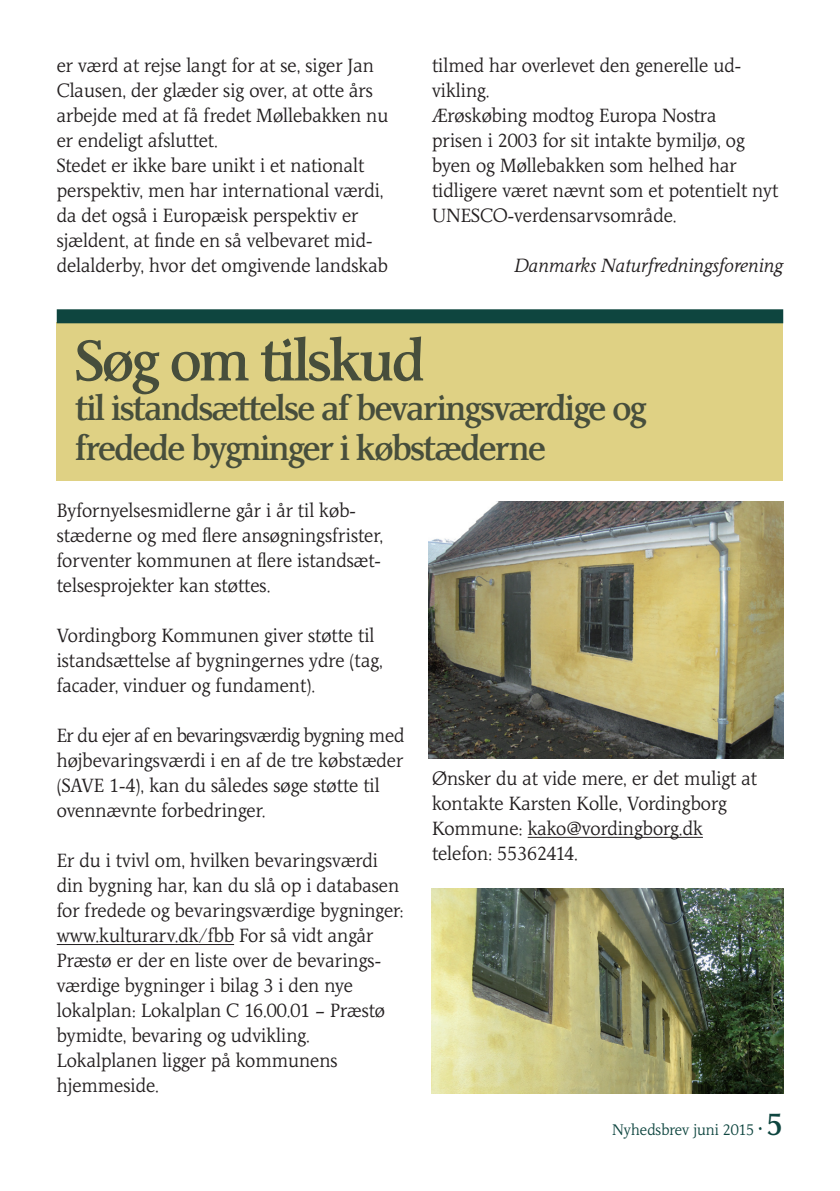
<style>
.page{position:relative;width:840px;height:1191px;background:#fff}
.page>*{position:absolute;margin:0;border:0;box-sizing:border-box;transform-origin:0 0}
.t1{font:60px "Jante Antiqua Demi";color:#474e3c}
.t2{font:36px "Jante Antiqua Demi";letter-spacing:-.04em;color:#474e3c}
.t3{font:20px/25px "Jante Antiqua";color:#231f20}
.t4{font:italic 20px "Jante Antiqua";color:#231f20}
.t5{font:16px "Jante Antiqua";color:#0e453f}
.s1{font-weight:700;font-size:20px}
.s2{font-weight:700;font-size:32px}
</style>
<div class="page">
<div style="left:57px;top:322px;width:725px;height:159px;background:#dfd184"></div>
<hr style="left:57px;top:944px;width:177px;height:1px;background:#231f20">
<hr style="left:527px;top:837px;width:175px;height:1px;background:#231f20">
<img style="left:428px;top:501px;width:354px;height:257px">
<img style="left:431px;top:888px;width:351px;height:205px">
<div style="left:57px;top:309px;width:725px;height:14px;background:#0e453f"></div>
<p class="t3" style="left:57px;top:53px;width:333px">er værd at rejse langt for at se, siger Jan Clausen, der glæder sig over, at otte års arbejde med at få fredet Møllebakken nu er endeligt afsluttet.</p>
<p class="t3" style="left:57px;top:153px;width:332px">Stedet er ikke bare unikt i et nationalt perspektiv, men har international værdi, da det også i Europæisk perspektiv er sjældent, at finde en så velbevaret mid&shy;delalderby, hvor det omgivende landskab</p>
<p class="t3" style="left:432px;top:53px;width:310px">tilmed har overlevet den generelle ud&shy;vikling.</p>
<p class="t3" style="left:432px;top:103px;width:347px">Ærøskøbing modtog Europa Nostra<br>prisen i 2003 for sit intakte bymiljø, og byen og Møllebakken som helhed har tidligere været nævnt som et potentielt nyt UNESCO-verdensarvsområde.</p>
<p class="t4" style="left:514px;top:254px;width:270px">Danmarks Naturfredningsforening</p>
<p class="t1" style="left:75px;top:325px;width:351px">Søg om tilskud</p>
<p class="t2" style="left:75px;top:387px;width:572px">til istandsættelse af bevaringsværdige og</p>
<p class="t2" style="left:75px;top:427px;width:472px">fredede bygninger i købstæderne</p>
<p class="t3" style="left:57px;top:498px;width:328px">Byfornyelsesmidlerne går i år til køb&shy;stæderne og med flere ansøgningsfrister, forventer kommunen at flere istandsæt&shy;telsesprojekter kan støttes.</p>
<p class="t3" style="left:57px;top:623px;width:327px">Vordingborg Kommunen giver støtte til istandsættelse af bygningernes ydre (tag, facader, vinduer og fundament).</p>
<p class="t3" style="left:57px;top:723px;width:349px">Er du ejer af en bevaringsværdig bygning med højbevaringsværdi i en af de tre købstæder (SAVE 1-4), kan du således søge støtte til ovennævnte forbedringer.</p>
<p class="t3" style="left:57px;top:848px;width:348px">Er du i tvivl om, hvilken bevaringsværdi din bygning har, kan du slå op i databasen for fredede og bevaringsværdige bygninger: www.kulturarv.dk/fbb For så vidt angår Præstø er der en liste over de bevarings&shy;værdige bygninger i bilag 3 i den nye lokalplan: Lokalplan C 16.00.01 – Præstø bymidte, bevaring og udvikling.</p>
<p class="t3" style="left:57px;top:1048px;width:282px">Lokalplanen ligger på kommunens hjemmeside.</p>
<p class="t3" style="left:432px;top:766px;width:326px">Ønsker du at vide mere, er det muligt at kontakte Karsten Kolle, Vordingborg</p>
<p class="t3" style="left:432px;top:816px;width:272px">Kommune: kako@vordingborg.dk</p>
<p class="t3" style="left:432px;top:841px;width:147px">telefon: 55362414.</p>
<p class="t5" style="left:612px;top:1120px;width:172px">Nyhedsbrev juni 2015 <span class="s1">·</span> <span class="s2">5</span></p>
</div>
